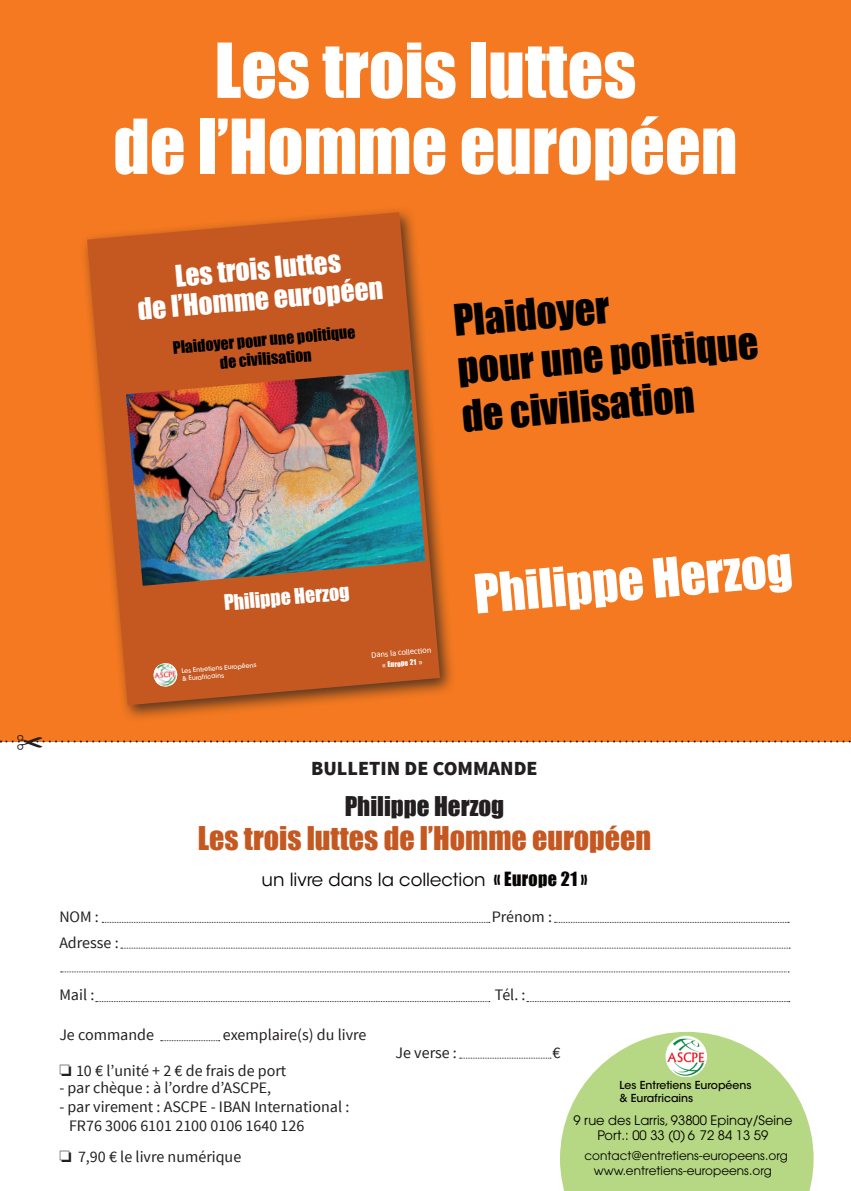
<style>
.page{position:relative;width:851px;height:1191px;background:#fff}
.page>*{position:absolute;margin:0;border:0;box-sizing:border-box;transform-origin:0 0}
.t1{font:70px/76px "Impact";color:#fff;text-align:center}
.t2{font:50px "Impact";color:#fff}
.t3{font:40px/48px "Impact";color:#000}
.t4{font:30px "Impact";color:#c55821}
.t5{font:27.6px/30px "Impact";color:#fff;text-align:center}
.t6{font:25px "Impact";color:#231f20}
.t7{font:900 20px "Source Sans Pro";color:#231f20}
.t8{font:19.8px "Impact";color:#fff}
.t9{font:18px "ITC Avant Garde Std";color:#080302}
.t10{font:16px/19.2px "Source Sans Pro";color:#231f20}
.t11{font:15.8px/19px "Impact";color:#000;text-align:center}
.t12{font:13px "Avant Garde";color:#000}
.t13{font:12px "Avant Garde";color:#000}
.t14{font:500 11px "ITC Avant Garde Std";color:#000}
.t15{font:8.6px "Calibri";color:#fff}
.t16{font:7px "Impact";color:#fff}
.t17{font:500 6.2px/7.4px "ITC Avant Garde Std";color:#fff}
.s1{font-family:"Calibri";font-size:8.6px}
.s2{font-family:"Impact"}
</style>
<div class="page">
<div style="left:0;top:0;width:850px;height:741px;background:#f47921"></div>
<svg style="left:61px;top:971px;width:728px;height:1px"></svg>
<svg style="left:102px;top:922px;width:388px;height:1px"></svg>
<svg style="left:554px;top:922px;width:235px;height:1px"></svg>
<svg style="left:121px;top:947px;width:669px;height:1px"></svg>
<svg style="left:96px;top:1001px;width:394px;height:1px"></svg>
<svg style="left:527px;top:1001px;width:262px;height:1px"></svg>
<svg style="left:161px;top:1040px;width:59px;height:1px"></svg>
<svg style="left:459px;top:1057px;width:92px;height:1px"></svg>
<div style="left:80px;top:205px;width:376px;height:517px;background:#231f20;opacity:.75"></div>
<svg style="left:87px;top:212px;width:353px;height:493px;fill:#c55821"></svg>
<img style="left:126px;top:369px;width:299px;height:217px">
<svg style="left:153px;top:662px;width:25px;height:25px"></svg>
<img style="left:153px;top:663px;width:24px;height:23px">
<svg style="left:560px;top:1031px;width:253px;height:160px"></svg>
<svg style="left:665px;top:1035px;width:41px;height:42px"></svg>
<img style="left:667px;top:1038px;width:39px;height:39px">
<svg style="left:0;top:735px;width:851px;height:8px"></svg>
<p class="t1" style="left:113px;top:31px;width:625px">Les trois luttes<br>de l’Homme européen</p>
<p class="t5" style="left:134px;top:264px;width:247px;rotate:-5deg">Les trois luttes<br>de l’Homme européen</p>
<p class="t11" style="left:172px;top:338px;width:184px;rotate:-5deg">Plaidoyer pour une politique de civilisation</p>
<p class="t3" style="left:451px;top:296px;width:303px;rotate:-5deg">Plaidoyer<br>pour une politique de civilisation</p>
<p class="t8" style="left:223px;top:587px;width:127px;rotate:-5deg">Philippe Herzog</p>
<p class="t17" style="left:181px;top:667px;width:77px;rotate:-5deg">Les Entretiens Européens &amp; Eurafricains</p>
<p class="t15" style="left:371px;top:649px;width:62px;rotate:-5deg">Dans la collection</p>
<p class="t16" style="left:381px;top:660px;width:42px;rotate:-5deg"><span class="s1">«</span> Europe 21 <span class="s1">»</span></p>
<p class="t2" style="left:471px;top:555px;width:320px;rotate:-5deg">Philippe Herzog</p>
<p class="t7" style="left:311px;top:755px;width:228px">BULLETIN DE COMMANDE</p>
<p class="t6" style="left:344px;top:787px;width:161px">Philippe Herzog</p>
<p class="t4" style="left:198px;top:815px;width:455px">Les trois luttes de l’Homme européen</p>
<p class="t9" style="left:261px;top:868px;width:327px">un livre dans la collection <span class="s2">« Europe 21 »</span></p>
<p class="t10" style="left:59px;top:907px;width:41px">NOM :</p>
<p class="t10" style="left:491px;top:907px;width:62px">Prénom :</p>
<p class="t10" style="left:59px;top:933px;width:61px">Adresse :</p>
<p class="t10" style="left:59px;top:985px;width:36px">Mail :</p>
<p class="t10" style="left:495px;top:985px;width:32px">Tél. :</p>
<p class="t10" style="left:59px;top:1025px;width:96px">Je commande</p>
<p class="t10" style="left:223px;top:1025px;width:145px">exemplaire(s) du livre</p>
<p class="t10" style="left:59px;top:1061px;width:228px">□ 10 € l’unité + 2 € de frais de port</p>
<p class="t10" style="left:59px;top:1078px;width:213px">- par chèque : à l’ordre d’ASCPE,</p>
<p class="t10" style="left:69px;top:1097px;width:282px;text-indent:-10px">- par virement : ASCPE - IBAN International :<br>FR76 3006 6101 2100 0106 1640 126</p>
<p class="t10" style="left:59px;top:1147px;width:183px">□ 7,90 € le livre numérique</p>
<p class="t10" style="left:395px;top:1043px;width:63px">Je verse :</p>
<p class="t10" style="left:552px;top:1043px;width:9px">€</p>
<p class="t14" style="left:619px;top:1078px;width:133px">Les Entretiens Européens</p>
<p class="t14" style="left:619px;top:1091px;width:75px">&amp; Eurafricains</p>
<p class="t12" style="left:573px;top:1112px;width:220px">9 rue des Larris, 93800 Epinay/Seine</p>
<p class="t12" style="left:597px;top:1127px;width:172px">Port.: 00 33 (0) 6 72 84 13 59</p>
<p class="t13" style="left:584px;top:1148px;width:205px">contact@entretiens-europeens.org</p>
<p class="t13" style="left:594px;top:1163px;width:179px">www.entretiens-europeens.org</p>
</div>
